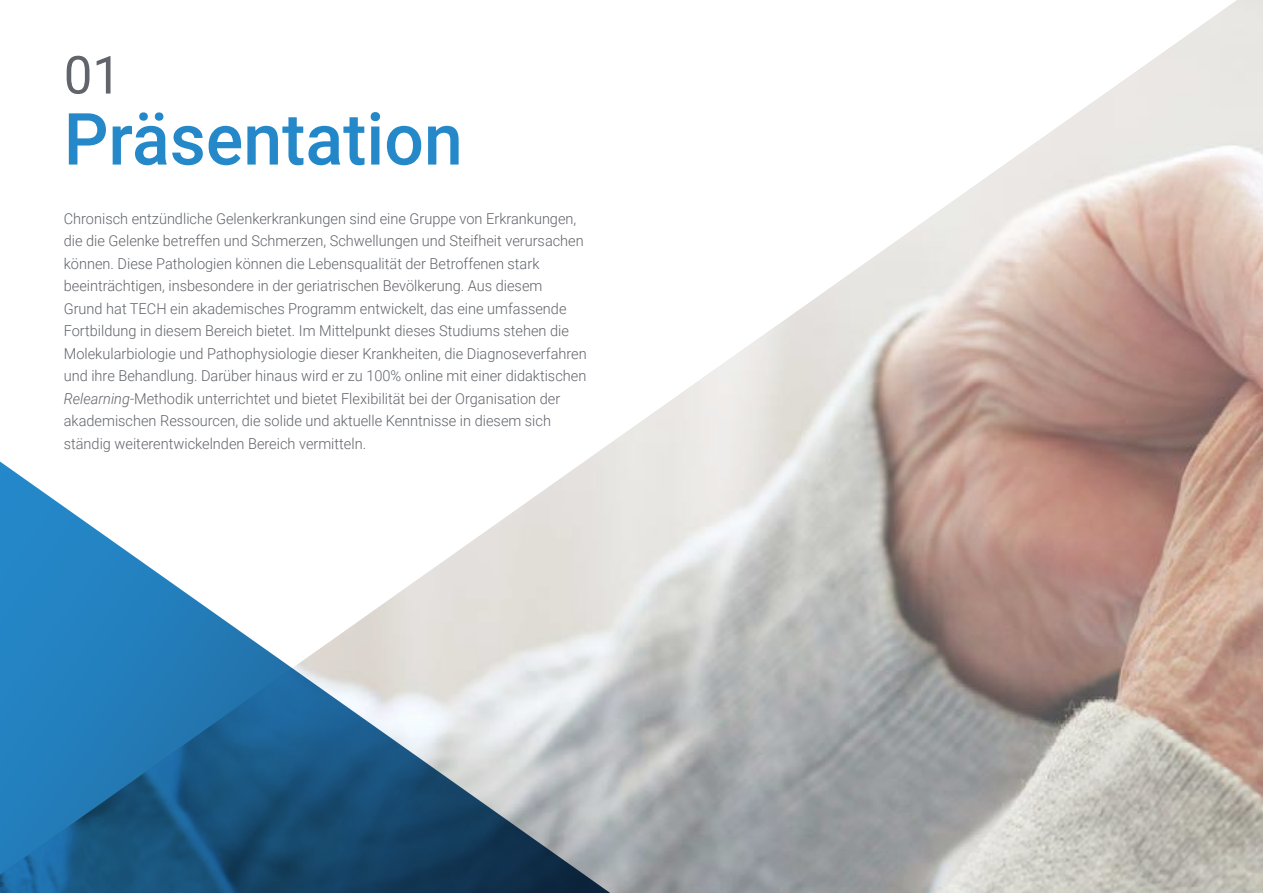
<style>
.page{position:relative;width:1263px;height:893px;background:#fff}
.page>*{position:absolute;margin:0;border:0;box-sizing:border-box;transform-origin:0 0}
.t1{font:500 72px "Roboto";color:#2488c9}
.t2{font:52.5px "Roboto";color:#61646a}
.t3{font:300 15px/22.5px "Roboto";color:#61646a}
.s1{color:#2287c9}
.s2{font-style:italic}
</style>
<div class="page">
<img style="left:607px;top:0;width:656px;height:893px">
<svg style="left:0;top:446px;width:640px;height:447px"></svg>
<h2 class="t2" style="left:64px;top:38px;width:59px">01</h2>
<h1 class="t1" style="left:64px;top:89px;width:400px">Präsent<span class="s1">a</span>tion</h1>
<p class="t3" style="left:64px;top:207px;width:524px">Chronisch entzündliche Gelenkerkrankungen sind eine Gruppe von Erkrankungen, die die Gelenke betreffen und Schmerzen, Schwellungen und Steifheit verursachen können. Diese Pathologien können die Lebensqualität der Betroffenen stark beeinträchtigen, insbesondere in der geriatrischen Bevölkerung. Aus diesem<br>Grund hat TECH ein akademisches Programm entwickelt, das eine umfassende Fortbildung in diesem Bereich bietet. Im Mittelpunkt dieses Studiums stehen die Molekularbiologie und Pathophysiologie dieser Krankheiten, die Diagnoseverfahren und ihre Behandlung. Darüber hinaus wird er zu 100% online mit einer didaktischen <span class="s2">Relearning</span>-Methodik unterrichtet und bietet Flexibilität bei der Organisation der akademischen Ressourcen, die solide und aktuelle Kenntnisse in diesem sich ständig weiterentwickelnden Bereich vermitteln.</p>
</div>
